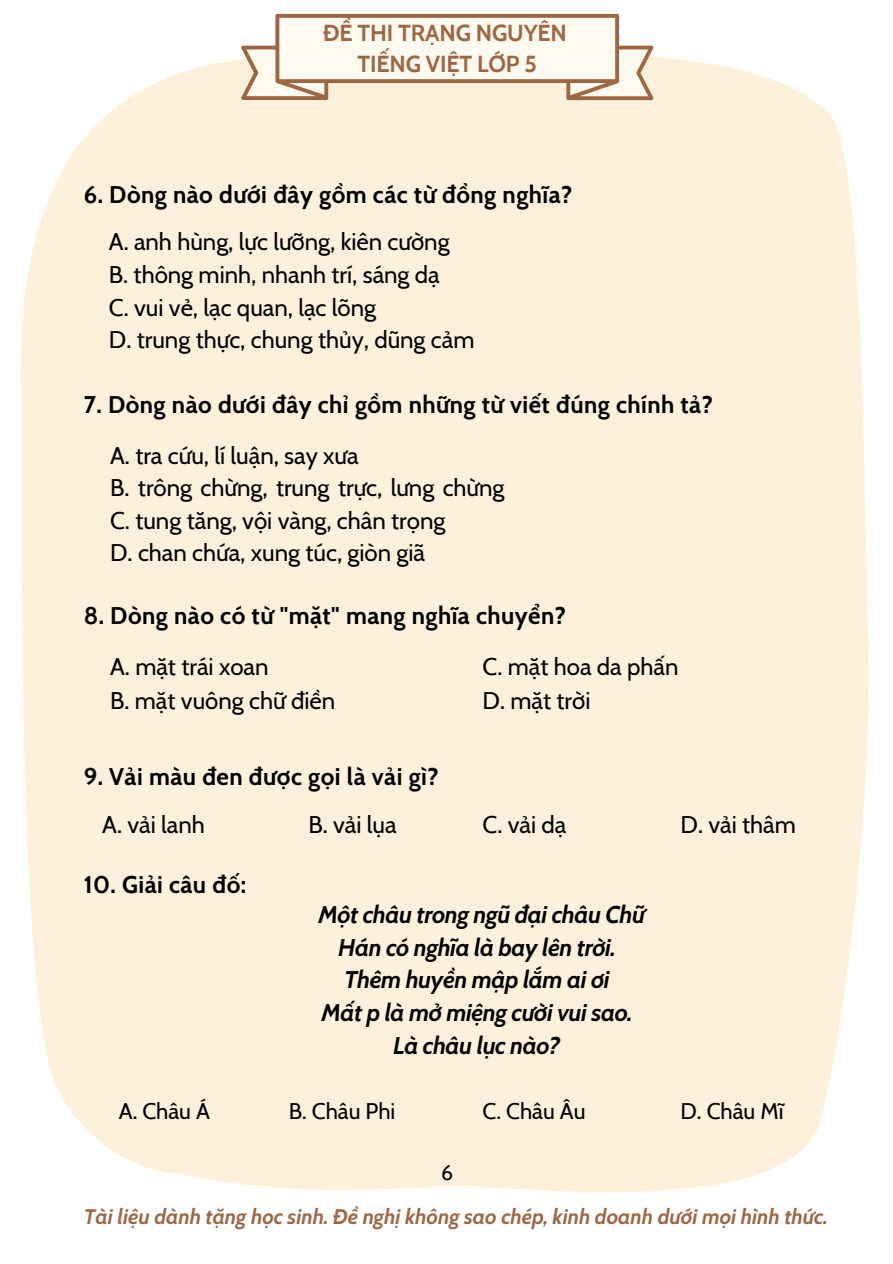
<style>
.page{position:relative;width:893px;height:1264px;background:#fff}
.page>*{position:absolute;margin:0;border:0;box-sizing:border-box;transform-origin:0 0}
.t1{font:24px/32.5px "Cabin";color:#000}
.t2{font:700 24px "Cabin";letter-spacing:.02em;color:#000}
.t3{font:italic 700 24px/32.5px "Cabin";letter-spacing:-.015em;color:#000;text-align:center}
.t4{font:700 23.1px "Cabin";letter-spacing:-.005em;color:#9e6744}
.t5{font:22.5px "Cabin";color:#000}
.t6{font:italic 700 21px "Cabin";color:#9e6744}
.t7{font:21px "Cabin";color:#000}
</style>
<div class="page">
<div style="left:20px;top:56px;width:849px;height:1136px;background:#fdf1dc"></div>
<svg style="left:241px;top:14px;width:412px;height:86px"></svg>
<p class="t4" style="left:323px;top:19px;width:245px">ĐỀ THI TRẠNG NGUYÊN</p>
<p class="t4" style="left:357px;top:50px;width:181px">TIẾNG VIỆT LỚP 5</p>
<p class="t2" style="left:84px;top:180px;width:490px">6. Dòng nào dưới đây gồm các từ đồng nghĩa?</p>
<p class="t1" style="left:109px;top:225px;width:342px">A. anh hùng, lực lưỡng, kiên cường</p>
<p class="t1" style="left:109px;top:258px;width:332px">B. thông minh, nhanh trí, sáng dạ</p>
<p class="t1" style="left:109px;top:291px;width:269px">C. vui vẻ, lạc quan, lạc lõng</p>
<p class="t1" style="left:109px;top:323px;width:367px">D. trung thực, chung thủy, dũng cảm</p>
<p class="t2" style="left:84px;top:389px;width:630px">7. Dòng nào dưới đây chỉ gồm những từ viết đúng chính tả?</p>
<p class="t1" style="left:110px;top:439px;width:250px">A. tra cứu, lí luận, say xưa</p>
<p class="t1" style="left:110px;top:471px;width:396px">B. trông chừng, trung trực, lưng chừng<br>C. tung tăng, vội vàng, chân trọng</p>
<p class="t1" style="left:110px;top:536px;width:316px">D. chan chứa, xung túc, giòn giã</p>
<p class="t2" style="left:84px;top:601px;width:483px">8. Dòng nào có từ "mặt" mang nghĩa chuyển?</p>
<p class="t1" style="left:110px;top:650px;width:160px">A. mặt trái xoan</p>
<p class="t1" style="left:110px;top:684px;width:226px">B. mặt vuông chữ điền</p>
<p class="t2" style="left:84px;top:762px;width:356px">9. Vải màu đen được gọi là vải gì?</p>
<p class="t1" style="left:102px;top:807px;width:104px">A. vải lanh</p>
<p class="t2" style="left:84px;top:870px;width:164px">10. Giải câu đố:</p>
<p class="t1" style="left:308px;top:808px;width:90px">B. vải lụa</p>
<p class="t1" style="left:482px;top:649px;width:197px;line-height:33.8px">C. mặt hoa da phấn<br>D. mặt trời</p>
<p class="t1" style="left:482px;top:807px;width:85px">C. vải dạ</p>
<p class="t1" style="left:680px;top:807px;width:117px">D. vải thâm</p>
<p class="t5" style="left:119px;top:1097px;width:93px">A. Châu Á</p>
<p class="t3" style="left:318px;top:898px;width:328px">Một châu trong ngũ đại châu Chữ<br>Hán có nghĩa là bay lên trời.</p>
<p class="t3" style="left:344px;top:963px;width:267px">Thêm huyền mập lắm ai ơi</p>
<p class="t3" style="left:321px;top:996px;width:312px">Mất p là mở miệng cười vui sao.</p>
<p class="t3" style="left:393px;top:1028px;width:169px">Là châu lục nào?</p>
<p class="t5" style="left:289px;top:1097px;width:108px">B. Châu Phi</p>
<p class="t7" style="left:441px;top:1159px;width:13px">6</p>
<p class="t5" style="left:482px;top:1097px;width:104px">C. Châu Âu</p>
<p class="t5" style="left:680px;top:1097px;width:104px">D. Châu Mĩ</p>
<p class="t6" style="left:84px;top:1203px;width:745px">Tài liệu dành tặng học sinh. Đề nghị không sao chép, kinh doanh dưới mọi hình thức.</p>
</div>
